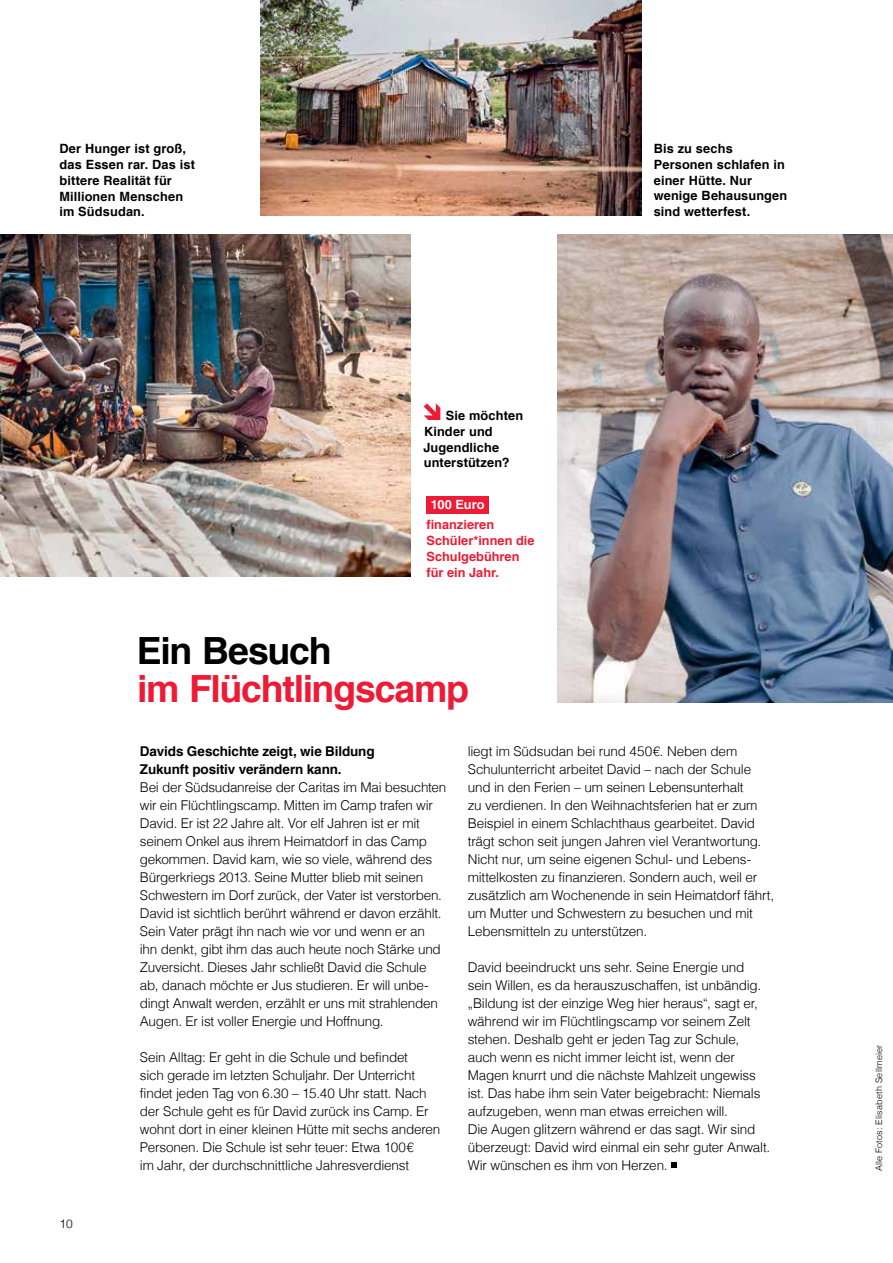
<style>
.page{position:relative;width:893px;height:1263px;background:#fff}
.page>*{position:absolute;margin:0;border:0;box-sizing:border-box;transform-origin:0 0}
.t1{font:700 37.5px "Helveticafor Caritas";letter-spacing:-.035em;color:#ed1b35}
.t2{font:700 37.5px "Helveticafor Caritas";letter-spacing:-.035em;color:#000}
.t3{font:300 13.5px/18px "Helveticafor Caritas";letter-spacing:-.015em;color:#000}
.t4{font:700 13.5px/18px "Helveticafor Caritas";letter-spacing:-.005em;color:#000}
.t5{font:700 12.75px/15.8px "Helveticafor Caritas";letter-spacing:.01em;color:#000}
.t6{font:700 12.75px/15.8px "Helveticafor Caritas";color:#ed1b35}
.t7{font:700 12.75px "Helveticafor Caritas";letter-spacing:-.005em;color:#fff}
.t8{font:300 12px "Helveticafor Caritas";color:#000}
.t9{font:300 9px "Helveticafor Caritas";letter-spacing:.025em;color:#000}
</style>
<div class="page">
<svg style="left:671px;top:1162px;width:5px;height:5px"></svg>
<div style="left:426px;top:496px;width:63px;height:17px;background:#ed1b35"></div>
<img style="left:260px;top:0;width:381px;height:216px">
<img style="left:0;top:234px;width:411px;height:342px">
<img style="left:557px;top:234px;width:336px;height:468px">
<svg style="left:424px;top:403px;width:16px;height:17px"></svg>
<p class="t5" style="left:59px;top:141px;width:137px">Der Hunger ist groß, das Essen rar. Das ist bittere Realität für<br>Millionen Menschen im Südsudan.</p>
<p class="t5" style="left:654px;top:141px;width:135px">Bis zu sechs<br>Personen schlafen in einer Hütte. Nur wenige Behausungen sind wetterfest.</p>
<p class="t5" style="left:423px;top:408px;width:101px;text-indent:22px">Sie möchten<br>Kinder und<br>Jugendliche unterstützen?</p>
<p class="t7" style="left:431px;top:497px;width:55px">100 Euro</p>
<p class="t6" style="left:426px;top:517px;width:110px">finanzieren<br>Schüler*innen die<br>Schulgebühren für ein Jahr.</p>
<p class="t8" style="left:60px;top:1216px;width:15px">10</p>
<h1 class="t2" style="left:137px;top:628px;width:196px">Ein Besuch</h1>
<h1 class="t1" style="left:137px;top:666px;width:334px">im Flüchtlingscamp</h1>
<p class="t4" style="left:140px;top:742px;width:236px">Davids Geschichte zeigt, wie Bildung<br>Zukunft positiv verändern kann.</p>
<p class="t3" style="left:140px;top:778px;width:308px">Bei der Südsudanreise der Caritas im Mai besuchten wir ein Flüchtlingscamp. Mitten im Camp trafen wir David. Er ist 22 Jahre alt. Vor elf Jahren ist er mit seinem Onkel aus ihrem Heimatdorf in das Camp gekommen. David kam, wie so viele, während des Bürgerkriegs 2013. Seine Mutter blieb mit seinen Schwestern im Dorf zurück, der Vater ist verstorben.<br>David ist sichtlich berührt während er davon erzählt.<br>Sein Vater prägt ihn nach wie vor und wenn er an<br>ihn denkt, gibt ihm das auch heute noch Stärke und Zuversicht. Dieses Jahr schließt David die Schule ab, danach möchte er Jus studieren. Er will unbe&shy;dingt Anwalt werden, erzählt er uns mit strahlenden Augen. Er ist voller Energie und Hoffnung.</p>
<p class="t3" style="left:140px;top:1048px;width:302px">Sein Alltag: Er geht in die Schule und befindet<br>sich gerade im letzten Schuljahr. Der Unterricht findet jeden Tag von 6.30 – 15.40 Uhr statt. Nach der Schule geht es für David zurück ins Camp. Er wohnt dort in einer kleinen Hütte mit sechs anderen Personen. Die Schule ist sehr teuer: Etwa 100€<br>im Jahr, der durchschnittliche Jahresverdienst</p>
<p class="t3" style="left:468px;top:742px;width:308px">liegt im Südsudan bei rund 450€. Neben dem Schulunterricht arbeitet David – nach der Schule und in den Ferien – um seinen Lebensunterhalt<br>zu verdienen. In den Weihnachtsferien hat er zum Beispiel in einem Schlachthaus gearbeitet. David trägt schon seit jungen Jahren viel Verantwortung.<br>Nicht nur, um seine eigenen Schul- und Lebens&shy;mittelkosten zu finanzieren. Sondern auch, weil er zusätzlich am Wochenende in sein Heimatdorf fährt, um Mutter und Schwestern zu besuchen und mit Lebensmitteln zu unterstützen.</p>
<p class="t3" style="left:468px;top:958px;width:304px">David beeindruckt uns sehr. Seine Energie und sein Willen, es da herauszuschaffen, ist unbändig. „Bildung ist der einzige Weg hier heraus“, sagt er, während wir im Flüchtlingscamp vor seinem Zelt stehen. Deshalb geht er jeden Tag zur Schule, auch wenn es nicht immer leicht ist, wenn der Magen knurrt und die nächste Mahlzeit ungewiss ist. Das habe ihm sein Vater beigebracht: Niemals aufzugeben, wenn man etwas erreichen will.<br>Die Augen glitzern während er das sagt. Wir sind überzeugt: David wird einmal ein sehr guter Anwalt.<br>Wir wünschen es ihm von Herzen.</p>
<p class="t9" style="left:873px;top:1171px;width:128px;rotate:-90deg">Alle Fotos: Elisabeth Sellmeier</p>
</div>
